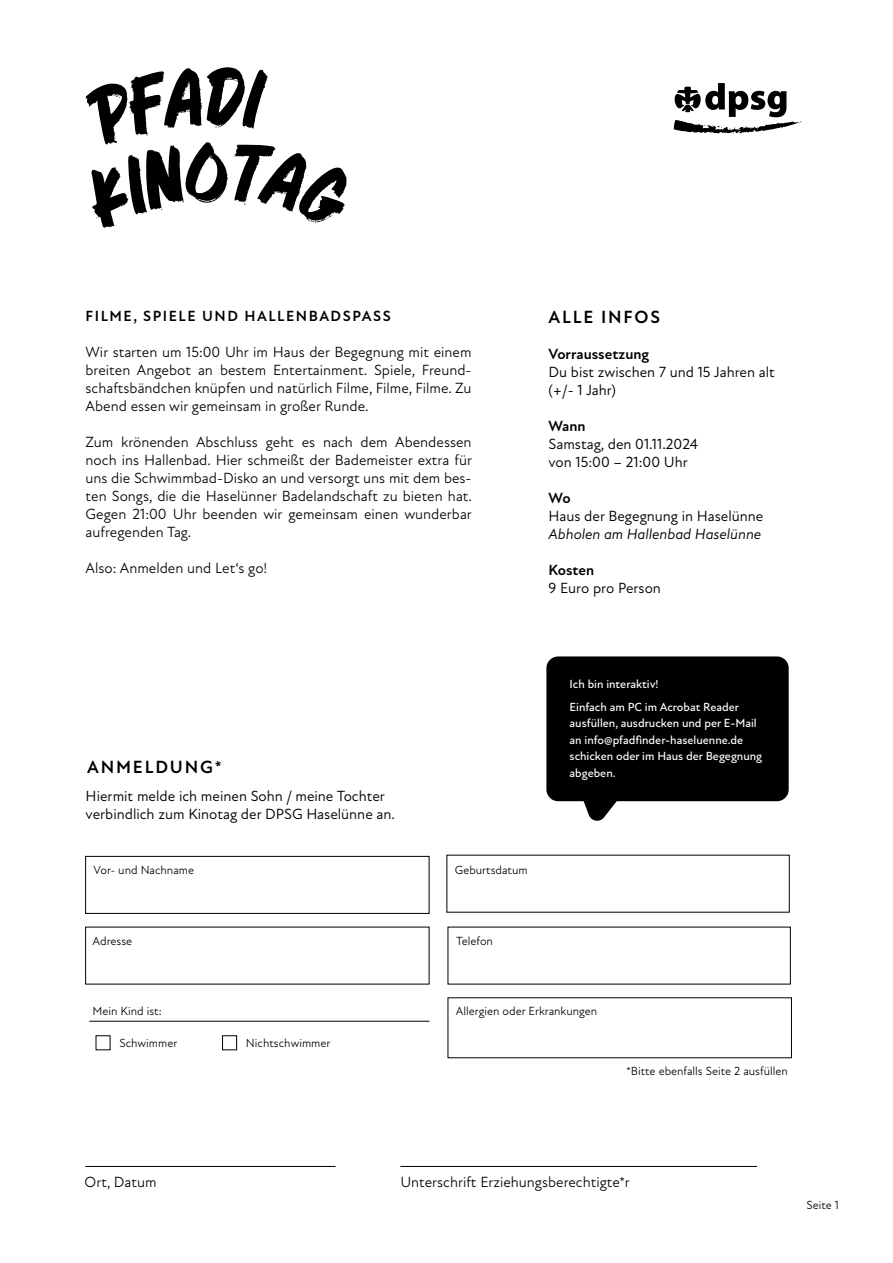
<style>
.page{position:relative;width:893px;height:1263px;background:#fff}
.page>*{position:absolute;margin:0;border:0;box-sizing:border-box;transform-origin:0 0}
.t1{font:700 18px "New Atten";letter-spacing:.1em;color:#000}
.t2{font:15px/18px "New Atten";color:#000;text-align:justify}
.t3{font:15px/18px "New Atten";color:#000}
.t4{font:700 15px "New Atten";letter-spacing:.1em;color:#000}
.t5{font:italic 15px "New Atten";color:#000}
.t6{font:700 15px "New Atten";color:#000}
.t7{font:700 15px "New Atten";letter-spacing:.075em;color:#000}
.t8{font:500 12px/16.5px "New Atten";color:#fff}
.t9{font:12px "New Atten";color:#000}
</style>
<div class="page">
<hr style="left:85px;top:1166px;width:251px;height:1px;background:#000">
<hr style="left:400px;top:1166px;width:357px;height:1px;background:#000">
<div style="left:85px;top:856px;width:344px;height:58px;border:1px solid #000"></div>
<svg style="left:674px;top:83px;width:127px;height:51px"></svg>
<svg style="left:573px;top:801px;width:58px;height:20px"></svg>
<div style="left:546px;top:656px;width:243px;height:145px;background:#000;border-radius:12px"></div>
<svg style="left:85px;top:67px;width:262px;height:161px"></svg>
<div style="left:222px;top:1035px;width:15px;height:15px;border:1px solid #000"></div>
<hr style="left:89px;top:1021px;width:340px;height:1px;background:#000">
<p class="t4" style="left:86px;top:307px;width:307px">FILME, SPIELE UND HALLENBADSPASS</p>
<p class="t2" style="left:86px;top:343px;width:388px">Wir starten um 15:00 Uhr im Haus der Begegnung mit einem breiten Angebot an bestem Entertainment. Spiele, Freund&shy;schaftsbändchen knüpfen und natürlich Filme, Filme, Filme. Zu Abend essen wir gemeinsam in großer Runde.</p>
<p class="t2" style="left:86px;top:433px;width:388px">Zum krönenden Abschluss geht es nach dem Abendessen noch ins Hallenbad. Hier schmeißt der Bademeister extra für uns die Schwimmbad-Disko an und versorgt uns mit dem bes&shy;ten Songs, die die Haselünner Badelandschaft zu bieten hat.<br>Gegen 21:00 Uhr beenden wir gemeinsam einen wunderbar aufregenden Tag.</p>
<p class="t2" style="left:86px;top:559px;width:183px">Also: Anmelden und Let‘s go!</p>
<p class="t1" style="left:549px;top:306px;width:113px">ALLE INFOS</p>
<p class="t6" style="left:549px;top:345px;width:102px">Vorraussetzung</p>
<p class="t3" style="left:549px;top:363px;width:228px">Du bist zwischen 7 und 15 Jahren alt (+/- 1 Jahr)</p>
<p class="t7" style="left:549px;top:417px;width:39px">Wann</p>
<p class="t3" style="left:549px;top:435px;width:151px">Samstag, den 01.11.2024 von 15:00 – 21:00 Uhr</p>
<p class="t7" style="left:549px;top:489px;width:24px">Wo</p>
<p class="t3" style="left:549px;top:507px;width:216px">Haus der Begegnung in Haselünne</p>
<p class="t5" style="left:549px;top:525px;width:214px">Abholen am Hallenbad Haselünne</p>
<p class="t7" style="left:549px;top:561px;width:47px">Kosten</p>
<p class="t3" style="left:549px;top:579px;width:114px">9 Euro pro Person</p>
<p class="t1" style="left:87px;top:757px;width:136px">ANMELDUNG*</p>
<p class="t3" style="left:86px;top:787px;width:311px">Hiermit melde ich meinen Sohn / meine Tochter verbindlich zum Kinotag der DPSG Haselünne an.</p>
<p class="t9" style="left:94px;top:863px;width:102px">Vor- und Nachname</p>
<p class="t9" style="left:93px;top:933px;width:41px">Adresse</p>
<p class="t9" style="left:455px;top:862px;width:74px">Geburtsdatum</p>
<p class="t9" style="left:456px;top:934px;width:38px">Telefon</p>
<p class="t8" style="left:570px;top:673px;width:171px;line-height:22.5px">Ich bin interaktiv!<br>Einfach am PC im Acrobat Reader</p>
<p class="t8" style="left:570px;top:715px;width:194px">ausfüllen, ausdrucken und per E-Mail an info@pfadfinder-haseluenne.de schicken oder im Haus der Begegnung abgeben.</p>
<p class="t9" style="left:93px;top:1004px;width:71px">Mein Kind ist:</p>
<p class="t9" style="left:119px;top:1036px;width:59px">Schwimmer</p>
<p class="t9" style="left:246px;top:1036px;width:86px">Nichtschwimmer</p>
<p class="t9" style="left:456px;top:1004px;width:143px">Allergien oder Erkrankungen</p>
<p class="t9" style="left:626px;top:1063px;width:163px">*Bitte ebenfalls Seite 2 ausfüllen</p>
<p class="t2" style="left:85px;top:1172px;width:73px">Ort, Datum</p>
<p class="t2" style="left:400px;top:1172px;width:231px">Unterschrift Erziehungsberechtigte*r</p>
<p class="t9" style="left:806px;top:1198px;width:34px">Seite 1</p>
</div>
